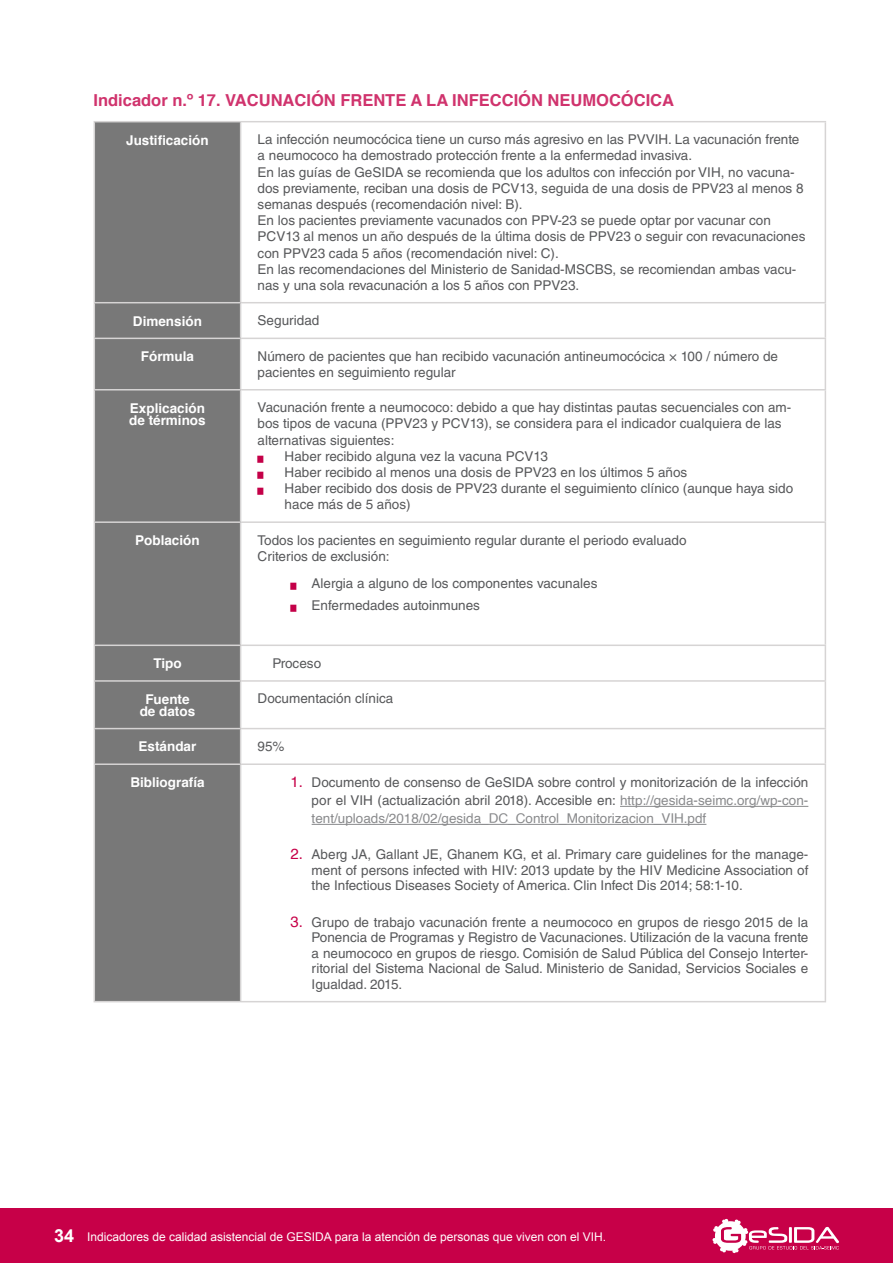
<style>
.page{position:relative;width:893px;height:1263px;background:#fff}
.page>*{position:absolute;margin:0;border:0;box-sizing:border-box;transform-origin:0 0}
.t1{font:700 16.5px "Helvetica";color:#d0336d}
.t2{font:13.5px/16.2px "Helvetica LT Std";color:#57585a}
.t3{font:700 13.5px "Helvetica";color:#fff}
.t4{font:12px "Arial";color:#fff}
.t5{font:6px "Helvetica";color:#c40048}
.s1{font-family:"Helvetica";font-size:15px;color:#c70048}
.s2{font-family:"Helvetica";color:#898a8c}
.s3{font-weight:700;font-size:18px}
</style>
<div class="page">
<div style="left:0;top:1209px;width:893px;height:54px;background:#c70048"></div>
<svg style="left:712px;top:1219px;width:127px;height:34px"></svg>
<div style="left:95px;top:122px;width:145px;height:879px;background:#787878"></div>
<hr style="left:94px;top:121px;width:147px;height:1px;background:#d6d4d4">
<hr style="left:94px;top:122px;width:1px;height:180px;background:#d6d4d4">
<hr style="left:241px;top:121px;width:585px;height:1px;background:#d6d4d4">
<hr style="left:240px;top:122px;width:1px;height:180px;background:#d6d4d4">
<hr style="left:825px;top:122px;width:1px;height:180px;background:#d6d4d4">
<hr style="left:94px;top:302px;width:147px;height:1px;background:#d6d4d4">
<hr style="left:94px;top:303px;width:1px;height:35px;background:#d6d4d4">
<hr style="left:241px;top:302px;width:585px;height:1px;background:#d6d4d4">
<hr style="left:240px;top:303px;width:1px;height:35px;background:#d6d4d4">
<hr style="left:825px;top:303px;width:1px;height:35px;background:#d6d4d4">
<hr style="left:94px;top:338px;width:147px;height:1px;background:#d6d4d4">
<hr style="left:94px;top:339px;width:1px;height:50px;background:#d6d4d4">
<hr style="left:241px;top:338px;width:585px;height:1px;background:#d6d4d4">
<hr style="left:240px;top:339px;width:1px;height:50px;background:#d6d4d4">
<hr style="left:825px;top:339px;width:1px;height:50px;background:#d6d4d4">
<hr style="left:94px;top:389px;width:147px;height:1px;background:#d6d4d4">
<hr style="left:94px;top:390px;width:1px;height:131px;background:#d6d4d4">
<hr style="left:241px;top:389px;width:585px;height:1px;background:#d6d4d4">
<hr style="left:240px;top:390px;width:1px;height:131px;background:#d6d4d4">
<hr style="left:825px;top:390px;width:1px;height:131px;background:#d6d4d4">
<hr style="left:94px;top:521px;width:147px;height:2px;background:#d6d4d4">
<hr style="left:94px;top:523px;width:1px;height:121px;background:#d6d4d4">
<hr style="left:241px;top:521px;width:585px;height:2px;background:#d6d4d4">
<hr style="left:240px;top:523px;width:1px;height:121px;background:#d6d4d4">
<hr style="left:825px;top:523px;width:1px;height:121px;background:#d6d4d4">
<hr style="left:94px;top:644px;width:147px;height:2px;background:#d6d4d4">
<hr style="left:94px;top:646px;width:1px;height:34px;background:#d6d4d4">
<hr style="left:241px;top:644px;width:585px;height:2px;background:#d6d4d4">
<hr style="left:240px;top:646px;width:1px;height:34px;background:#d6d4d4">
<hr style="left:825px;top:646px;width:1px;height:34px;background:#d6d4d4">
<hr style="left:94px;top:680px;width:147px;height:2px;background:#d6d4d4">
<hr style="left:94px;top:682px;width:1px;height:46px;background:#d6d4d4">
<hr style="left:241px;top:680px;width:585px;height:2px;background:#d6d4d4">
<hr style="left:240px;top:682px;width:1px;height:46px;background:#d6d4d4">
<hr style="left:825px;top:682px;width:1px;height:46px;background:#d6d4d4">
<hr style="left:94px;top:728px;width:147px;height:1px;background:#d6d4d4">
<hr style="left:94px;top:729px;width:1px;height:34px;background:#d6d4d4">
<hr style="left:241px;top:728px;width:585px;height:1px;background:#d6d4d4">
<hr style="left:240px;top:729px;width:1px;height:34px;background:#d6d4d4">
<hr style="left:825px;top:729px;width:1px;height:34px;background:#d6d4d4">
<hr style="left:94px;top:763px;width:147px;height:2px;background:#d6d4d4">
<hr style="left:94px;top:765px;width:1px;height:236px;background:#d6d4d4">
<hr style="left:241px;top:763px;width:585px;height:2px;background:#d6d4d4">
<hr style="left:240px;top:765px;width:1px;height:236px;background:#d6d4d4">
<hr style="left:825px;top:765px;width:1px;height:236px;background:#d6d4d4">
<hr style="left:94px;top:1001px;width:147px;height:1px;background:#d6d4d4">
<hr style="left:241px;top:1001px;width:585px;height:1px;background:#d6d4d4">
<hr style="left:620px;top:806px;width:188px;height:1px;background:#898a8c">
<hr style="left:312px;top:824px;width:394px;height:1px;background:#898a8c">
<p class="t1" style="left:94px;top:87px;width:582px">Indicador n.º 17. VACUNACIÓN FRENTE A LA INFECCIÓN NEUMOCÓCICA</p>
<p class="t3" style="left:126px;top:129px;width:84px">Justificación</p>
<p class="t2" style="left:258px;top:131px;width:543px">La infección neumocócica tiene un curso más agresivo en las PVVIH. La vacunación frente a neumococo ha demostrado protección frente a la enfermedad invasiva.</p>
<p class="t2" style="left:258px;top:164px;width:547px">En las guías de GeSIDA se recomienda que los adultos con infección por VIH, no vacuna&shy;dos previamente, reciban una dosis de PCV13, seguida de una dosis de PPV23 al menos 8 semanas después (recomendación nivel: B).</p>
<p class="t2" style="left:258px;top:212px;width:549px">En los pacientes previamente vacunados con PPV-23 se puede optar por vacunar con<br>PCV13 al menos un año después de la última dosis de PPV23 o seguir con revacunaciones con PPV23 cada 5 años (recomendación nivel: C).</p>
<p class="t2" style="left:258px;top:261px;width:540px">En las recomendaciones del Ministerio de Sanidad-MSCBS, se recomiendan ambas vacu&shy;nas y una sola revacunación a los 5 años con PPV23.</p>
<p class="t3" style="left:133px;top:310px;width:71px">Dimensión</p>
<p class="t2" style="left:258px;top:312px;width:63px">Seguridad</p>
<p class="t3" style="left:141px;top:346px;width:55px">Fórmula</p>
<p class="t2" style="left:258px;top:348px;width:522px">Número de pacientes que han recibido vacunación antineumocócica × 100 / número de pacientes en seguimiento regular</p>
<p class="t3" style="left:130px;top:397px;width:77px">Explicación</p>
<p class="t3" style="left:129px;top:409px;width:78px">de términos</p>
<p class="t2" style="left:258px;top:399px;width:535px">Vacunación frente a neumococo: debido a que hay distintas pautas secuenciales con am&shy;bos tipos de vacuna (PPV23 y PCV13), se considera para el indicador cualquiera de las alternativas siguientes:</p>
<p class="t5" style="left:258px;top:454px;width:7px">█</p>
<p class="t2" style="left:285px;top:448px;width:265px">Haber recibido alguna vez la vacuna PCV13</p>
<p class="t5" style="left:258px;top:470px;width:7px">█</p>
<p class="t2" style="left:285px;top:464px;width:404px">Haber recibido al menos una dosis de PPV23 en los últimos 5 años</p>
<p class="t5" style="left:258px;top:486px;width:7px">█</p>
<p class="t2" style="left:285px;top:480px;width:510px">Haber recibido dos dosis de PPV23 durante el seguimiento clínico (aunque haya sido hace más de 5 años)</p>
<p class="t3" style="left:135px;top:529px;width:66px">Población</p>
<p class="t2" style="left:258px;top:532px;width:430px">Todos los pacientes en seguimiento regular durante el periodo evaluado</p>
<p class="t2" style="left:258px;top:548px;width:133px">Criterios de exclusión:</p>
<p class="t5" style="left:290px;top:581px;width:7px">█</p>
<p class="t2" style="left:312px;top:575px;width:287px">Alergia a alguno de los componentes vacunales</p>
<p class="t5" style="left:290px;top:603px;width:7px">█</p>
<p class="t2" style="left:312px;top:597px;width:170px">Enfermedades autoinmunes</p>
<p class="t3" style="left:153px;top:652px;width:30px">Tipo</p>
<p class="t2" style="left:273px;top:655px;width:50px">Proceso</p>
<p class="t3" style="left:145px;top:688px;width:46px">Fuente</p>
<p class="t3" style="left:140px;top:700px;width:57px">de datos</p>
<p class="t2" style="left:258px;top:690px;width:137px">Documentación clínica</p>
<p class="t3" style="left:139px;top:736px;width:59px">Estándar</p>
<p class="t2" style="left:258px;top:738px;width:29px">95%</p>
<p class="t3" style="left:130px;top:771px;width:76px">Bibliografía</p>
<p class="t2" style="left:312px;top:773px;width:498px;line-height:18px;text-align:justify;text-indent:-21px"><span class="s1">1.</span> Documento de consenso de GeSIDA sobre control y monitorización de la infección por el VIH (actualización abril 2018). Accesible en: <span class="s2">http://gesida-seimc.org/wp-con&shy;tent/uploads/2018/02/gesida_DC_Control_Monitorizacion_VIH.pdf</span></p>
<p class="t2" style="left:312px;top:847px;width:498px;line-height:15.6px;text-align:justify;text-indent:-21px"><span class="s1">2.</span> Aberg JA, Gallant JE, Ghanem KG, et al. Primary care guidelines for the manage&shy;ment of persons infected with HIV: 2013 update by the HIV Medicine Association of the Infectious Diseases Society of America. Clin Infect Dis 2014; 58:1-10.</p>
<p class="t2" style="left:312px;top:914px;width:498px;line-height:15.6px;text-align:justify;text-indent:-21px"><span class="s1">3.</span> Grupo de trabajo vacunación frente a neumococo en grupos de riesgo 2015 de la Ponencia de Programas y Registro de Vacunaciones. Utilización de la vacuna frente a neumococo en grupos de riesgo. Comisión de Salud Pública del Consejo Interter&shy;ritorial del Sistema Nacional de Salud. Ministerio de Sanidad, Servicios Sociales e Igualdad. 2015.</p>
<p class="t4" style="left:54px;top:1229px;width:554px"><span class="s3">34</span> Indicadores de calidad asistencial de GESIDA para la atención de personas que viven con el VIH.</p>
</div>
